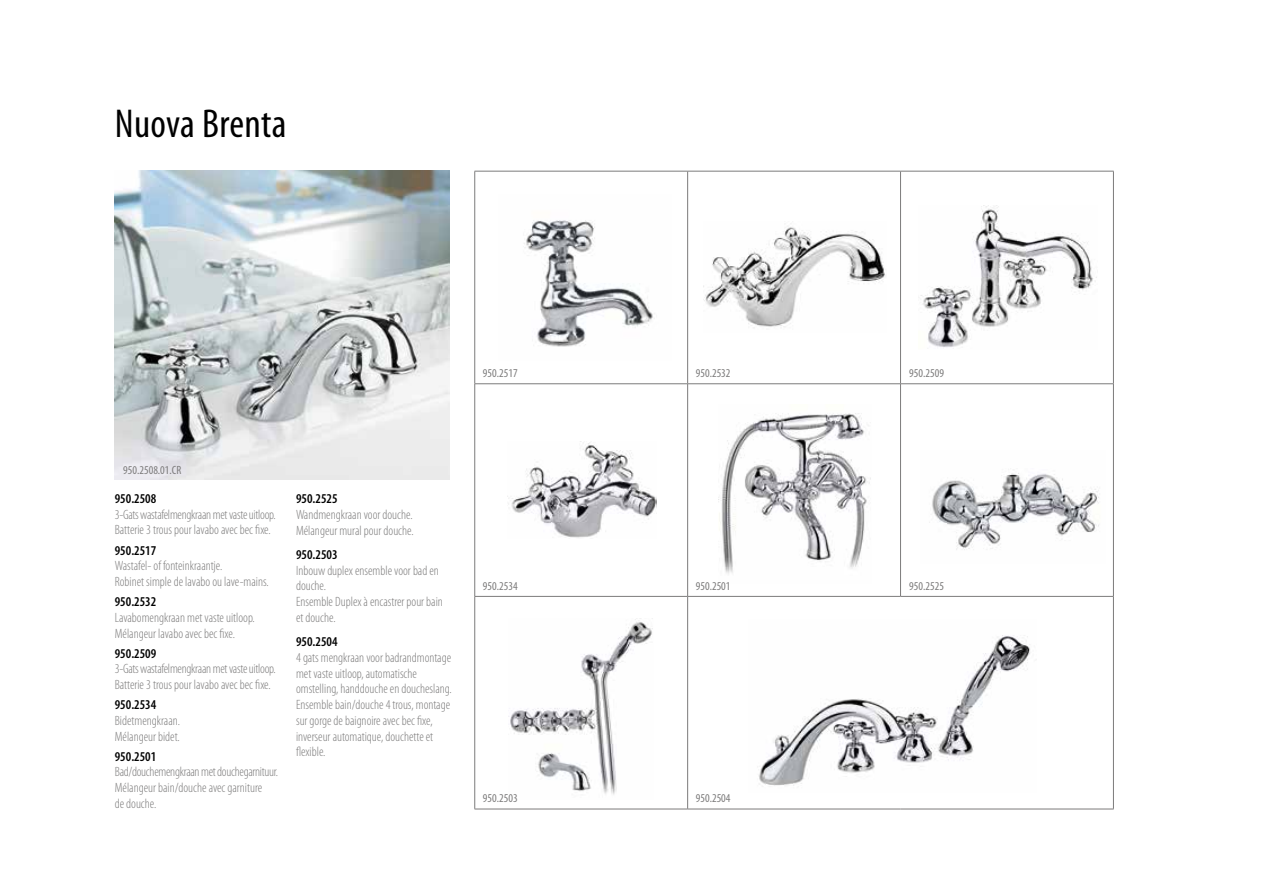
<style>
.page{position:relative;width:1263px;height:893px;background:#fff}
.page>*{position:absolute;margin:0;border:0;box-sizing:border-box;transform-origin:0 0}
.t1{font:condensed 40.5px "Myriad Pro";letter-spacing:.01em;color:#000}
.t2{font:300 condensed 13.5px/15.8px "Myriad Pro";color:#7c7b7b}
.t3{font:300 condensed 13.5px/15.8px "Myriad Pro";letter-spacing:-.02em;color:#7c7b7b}
.t4{font:600 condensed 13.5px "Myriad Pro";color:#000}
.t5{font:condensed 12px "Myriad Pro";color:#7c7b7b}
</style>
<div class="page">
<img style="left:758px;top:635px;width:272px;height:151px">
<hr style="left:474px;top:171px;width:214px;height:1px;background:#7c7b7b">
<hr style="left:474px;top:171px;width:1px;height:212px;background:#7c7b7b">
<hr style="left:688px;top:171px;width:212px;height:1px;background:#7c7b7b">
<hr style="left:687px;top:171px;width:1px;height:212px;background:#7c7b7b">
<hr style="left:900px;top:171px;width:214px;height:1px;background:#7c7b7b">
<hr style="left:900px;top:171px;width:1px;height:212px;background:#7c7b7b">
<hr style="left:1113px;top:171px;width:1px;height:212px;background:#7c7b7b">
<hr style="left:474px;top:383px;width:214px;height:1px;background:#7c7b7b">
<hr style="left:474px;top:384px;width:1px;height:212px;background:#7c7b7b">
<hr style="left:688px;top:383px;width:212px;height:1px;background:#7c7b7b">
<hr style="left:687px;top:384px;width:1px;height:212px;background:#7c7b7b">
<hr style="left:900px;top:383px;width:214px;height:1px;background:#7c7b7b">
<hr style="left:900px;top:384px;width:1px;height:212px;background:#7c7b7b">
<hr style="left:1113px;top:384px;width:1px;height:212px;background:#7c7b7b">
<hr style="left:474px;top:596px;width:214px;height:1px;background:#7c7b7b">
<hr style="left:474px;top:597px;width:1px;height:212px;background:#7c7b7b">
<hr style="left:688px;top:596px;width:212px;height:1px;background:#7c7b7b">
<hr style="left:687px;top:597px;width:1px;height:212px;background:#7c7b7b">
<hr style="left:900px;top:596px;width:214px;height:1px;background:#7c7b7b">
<hr style="left:1113px;top:597px;width:1px;height:212px;background:#7c7b7b">
<hr style="left:474px;top:809px;width:214px;height:1px;background:#7c7b7b">
<hr style="left:688px;top:809px;width:212px;height:1px;background:#7c7b7b">
<hr style="left:900px;top:809px;width:214px;height:1px;background:#7c7b7b">
<img style="left:920px;top:205px;width:177px;height:144px">
<img style="left:508px;top:442px;width:149px;height:96px">
<img style="left:703px;top:227px;width:182px;height:101px">
<img style="left:718px;top:413px;width:153px;height:161px">
<img style="left:524px;top:220px;width:131px;height:127px">
<img style="left:510px;top:618px;width:143px;height:177px">
<img style="left:929px;top:469px;width:170px;height:81px">
<img style="left:115px;top:171px;width:334px;height:308px">
<h1 class="t1" style="left:115px;top:101px;width:173px">Nuova Brenta</h1>
<p class="t5" style="left:483px;top:367px;width:36px">950.2517</p>
<p class="t5" style="left:696px;top:367px;width:36px">950.2532</p>
<p class="t5" style="left:909px;top:367px;width:36px">950.2509</p>
<p class="t5" style="left:123px;top:464px;width:59px">950.2508.01.CR</p>
<p class="t4" style="left:115px;top:491px;width:43px">950.2508</p>
<p class="t3" style="left:115px;top:507px;width:162px">3-Gats wastafelmengkraan met vaste uitloop.<br>Batterie 3 trous pour lavabo avec bec fixe.</p>
<p class="t4" style="left:115px;top:543px;width:43px">950.2517</p>
<p class="t2" style="left:115px;top:558px;width:155px">Wastafel- of fonteinkraantje.<br>Robinet simple de lavabo ou lave-mains.</p>
<p class="t4" style="left:115px;top:594px;width:43px">950.2532</p>
<p class="t2" style="left:115px;top:610px;width:141px">Lavabomengkraan met vaste uitloop.<br>Mélangeur lavabo avec bec fixe.</p>
<p class="t4" style="left:115px;top:646px;width:43px">950.2509</p>
<p class="t3" style="left:115px;top:661px;width:162px">3-Gats wastafelmengkraan met vaste uitloop.<br>Batterie 3 trous pour lavabo avec bec fixe.</p>
<p class="t4" style="left:115px;top:697px;width:43px">950.2534</p>
<p class="t2" style="left:115px;top:713px;width:67px">Bidetmengkraan.<br>Mélangeur bidet.</p>
<p class="t4" style="left:115px;top:749px;width:43px">950.2501</p>
<p class="t2" style="left:115px;top:764px;width:165px">Bad/douchemengkraan met douchegarnituur.<br>Mélangeur bain/douche avec garniture<br>de douche.</p>
<p class="t4" style="left:296px;top:491px;width:43px">950.2525</p>
<p class="t2" style="left:296px;top:507px;width:119px">Wandmengkraan voor douche.<br>Mélangeur mural pour douche.</p>
<p class="t4" style="left:296px;top:547px;width:43px">950.2503</p>
<p class="t2" style="left:296px;top:563px;width:148px">Inbouw duplex ensemble voor bad en douche.<br>Ensemble Duplex à encastrer pour bain et douche.</p>
<p class="t4" style="left:296px;top:634px;width:43px">950.2504</p>
<p class="t2" style="left:296px;top:650px;width:157px">4 gats mengkraan voor badrandmontage met vaste uitloop, automatische omstelling, handdouche en doucheslang.<br>Ensemble bain/douche 4 trous, montage sur gorge de baignoire avec bec fixe, inverseur automatique, douchette et flexible.</p>
<p class="t5" style="left:483px;top:580px;width:36px">950.2534</p>
<p class="t5" style="left:696px;top:580px;width:36px">950.2501</p>
<p class="t5" style="left:909px;top:580px;width:36px">950.2525</p>
<p class="t5" style="left:483px;top:791px;width:36px">950.2503</p>
<p class="t5" style="left:696px;top:791px;width:36px">950.2504</p>
</div>
